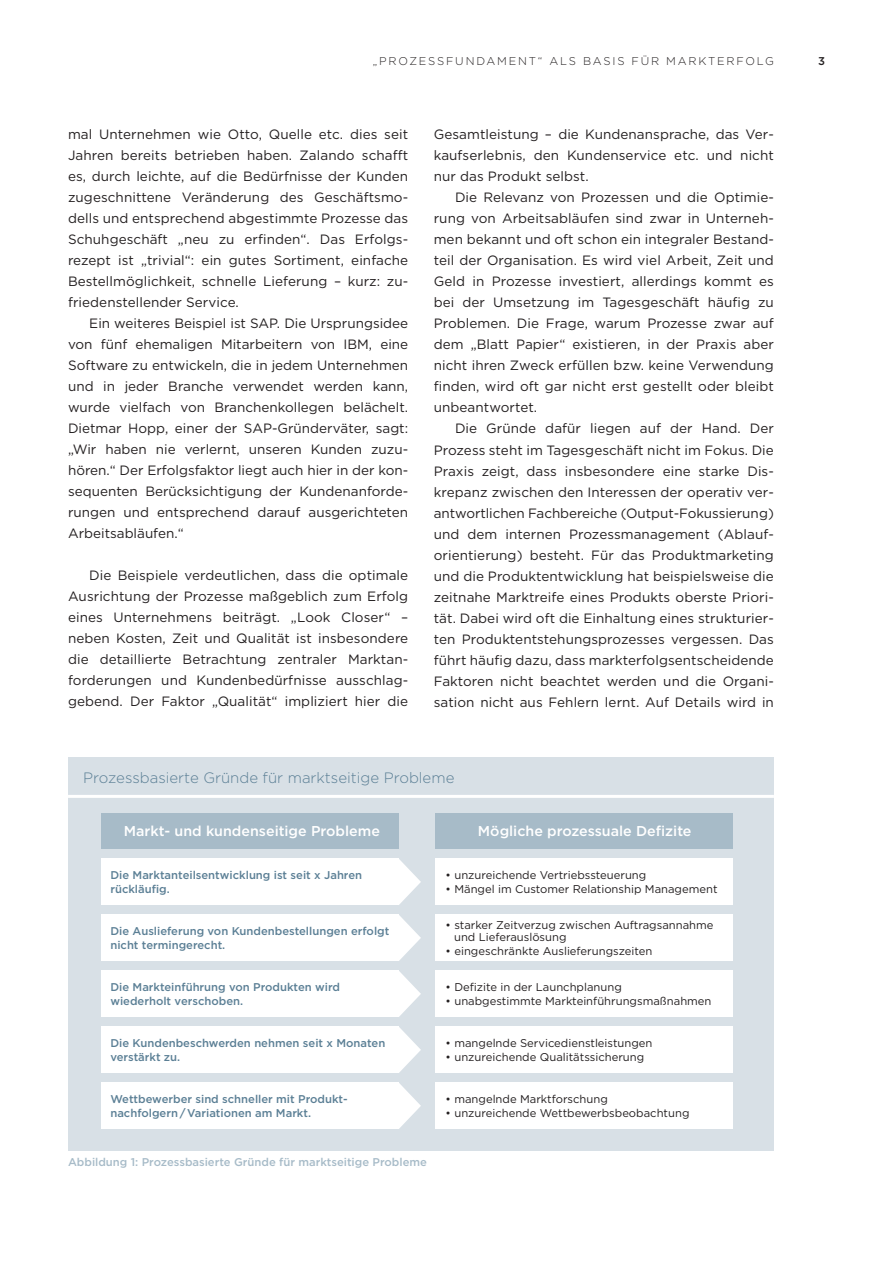
<style>
.page{position:relative;width:893px;height:1263px;background:#fff}
.page>*{position:absolute;margin:0;border:0;box-sizing:border-box;transform-origin:0 0}
.t1{font:300 15px "Gotham";color:#5b7f95}
.t2{font:500 14.25px "Gotham";color:#fff}
.t3{font:13.5px/21px "Gotham";letter-spacing:.005em;color:#231f20}
.t4{font:11.25px/12px "Gotham";color:#231f20}
.t5{font:500 11.25px/13.5px "Gotham";color:#5b7f95}
.t6{font:500 11.25px "Gotham";color:#a7bbc8}
.t7{font:300 11.25px "Gotham";letter-spacing:.16em;color:#231f20}
.t8{font:500 11.25px "Gotham";color:#231f20}
</style>
<div class="page">
<div style="left:68px;top:757px;width:706px;height:394px;background:#d8e0e6"></div>
<hr style="left:68px;top:795px;width:706px;height:3px;background:#fff">
<div style="left:435px;top:813px;width:298px;height:36px;background:#a7bbc8"></div>
<div style="left:101px;top:813px;width:298px;height:36px;background:#a7bbc8"></div>
<div style="left:435px;top:914px;width:298px;height:47px;background:#fff"></div>
<div style="left:101px;top:914px;width:298px;height:47px;background:#fff"></div>
<svg style="left:399px;top:915px;width:22px;height:46px"></svg>
<div style="left:435px;top:858px;width:298px;height:47px;background:#fff"></div>
<div style="left:101px;top:858px;width:298px;height:47px;background:#fff"></div>
<svg style="left:399px;top:859px;width:22px;height:46px"></svg>
<div style="left:435px;top:970px;width:298px;height:47px;background:#fff"></div>
<div style="left:101px;top:970px;width:298px;height:47px;background:#fff"></div>
<svg style="left:399px;top:971px;width:22px;height:46px"></svg>
<div style="left:435px;top:1026px;width:298px;height:47px;background:#fff"></div>
<div style="left:101px;top:1026px;width:298px;height:47px;background:#fff"></div>
<svg style="left:399px;top:1027px;width:22px;height:46px"></svg>
<div style="left:435px;top:1082px;width:298px;height:47px;background:#fff"></div>
<div style="left:101px;top:1082px;width:298px;height:47px;background:#fff"></div>
<svg style="left:399px;top:1083px;width:22px;height:46px"></svg>
<p class="t7" style="left:373px;top:55px;width:403px">„Prozessfundament“ als Basis für M arkterfolg</p>
<p class="t8" style="left:818px;top:54px;width:8px">3</p>
<p class="t3" style="left:68px;top:124px;width:342px">mal Unternehmen wie Otto, Quelle etc. dies seit Jahren bereits betrieben haben. Zalando schafft es, durch leichte, auf die Bedürfnisse der Kunden zugeschnittene Veränderung des Geschäftsmo&shy;dells und entsprechend abgestimmte Prozesse das Schuhgeschäft „neu zu erfinden“. Das Erfolgs&shy;rezept ist „trivial“: ein gutes Sortiment, einfache Bestellmöglichkeit, schnelle Lieferung – kurz: zu&shy;friedenstellender Service.</p>
<p class="t3" style="left:68px;top:313px;width:342px;text-indent:21px">Ein weiteres Beispiel ist SAP. Die Ursprungsidee von fünf ehemaligen Mitarbeitern von IBM, eine Software zu entwickeln, die in jedem Unternehmen und in jeder Branche verwendet werden kann, wurde vielfach von Branchenkollegen belächelt.<br>Dietmar Hopp, einer der SAP-Gründerväter, sagt: „Wir haben nie verlernt, unseren Kunden zuzu&shy;hören.“ Der Erfolgsfaktor liegt auch hier in der kon&shy;sequenten Berücksichtigung der Kundenanforde&shy;rungen und entsprechend darauf ausgerichteten Arbeitsabläufen.“</p>
<p class="t3" style="left:68px;top:565px;width:342px;text-indent:21px">Die Beispiele verdeutlichen, dass die optimale Ausrichtung der Prozesse maßgeblich zum Erfolg eines Unternehmens beiträgt. „Look Closer“ – neben Kosten, Zeit und Qualität ist insbesondere die detaillierte Betrachtung zentraler Marktan&shy;forderungen und Kundenbedürfnisse ausschlag&shy;gebend. Der Faktor „Qualität“ impliziert hier die</p>
<p class="t3" style="left:434px;top:124px;width:342px;text-align:justify">Gesamtleistung – die Kundenansprache, das Ver&shy;kaufserlebnis, den Kundenservice etc. und nicht nur das Produkt selbst.</p>
<p class="t3" style="left:434px;top:187px;width:342px;text-align:justify;text-indent:21px">Die Relevanz von Prozessen und die Optimie&shy;rung von Arbeitsabläufen sind zwar in Unterneh&shy;men bekannt und oft schon ein integraler Bestand&shy;teil der Organisation. Es wird viel Arbeit, Zeit und Geld in Prozesse investiert, allerdings kommt es bei der Umsetzung im Tagesgeschäft häufig zu Problemen. Die Frage, warum Prozesse zwar auf dem „Blatt Papier“ existieren, in der Praxis aber nicht ihren Zweck erfüllen bzw. keine Verwendung finden, wird oft gar nicht erst gestellt oder bleibt unbeantwortet.</p>
<p class="t3" style="left:434px;top:418px;width:342px;text-indent:21px">Die Gründe dafür liegen auf der Hand. Der Prozess steht im Tagesgeschäft nicht im Fokus. Die Praxis zeigt, dass insbesondere eine starke Dis&shy;krepanz zwischen den Interessen der operativ ver&shy;antwortlichen Fachbereiche (Output-Fokussierung) und dem internen Prozessmanagement (Ablauf&shy;orientierung) besteht. Für das Produktmarketing und die Produktentwicklung hat beispielsweise die zeitnahe Marktreife eines Produkts oberste Priori&shy;tät. Dabei wird oft die Einhaltung eines strukturier&shy;ten Produktentstehungsprozesses vergessen. Das führt häufig dazu, dass markterfolgsentscheidende Faktoren nicht beachtet werden und die Organi&shy;sation nicht aus Fehlern lernt. Auf Details wird in</p>
<p class="t1" style="left:83px;top:770px;width:373px">Prozessbasierte Gründe für marktseitige Probleme</p>
<p class="t2" style="left:124px;top:822px;width:258px">Markt- und kundenseitige Probleme</p>
<p class="t2" style="left:478px;top:822px;width:215px">Mögliche prozessuale Defizite</p>
<p class="t5" style="left:110px;top:868px;width:253px">Die Marktanteilsentwicklung ist seit x Jahren rückläufig.</p>
<p class="t5" style="left:110px;top:924px;width:280px">Die Auslieferung von Kundenbestellungen erfolgt nicht termingerecht.</p>
<p class="t5" style="left:110px;top:980px;width:231px">Die Markteinführung von Produkten wird wiederholt verschoben.</p>
<p class="t5" style="left:110px;top:1036px;width:276px">Die Kundenbeschwerden nehmen seit x Monaten verstärkt zu.</p>
<p class="t5" style="left:110px;top:1092px;width:239px">Wettbewerber sind schneller mit Produkt&shy;nachfolgern/ Variationen am Markt.</p>
<p class="t6" style="left:68px;top:1155px;width:360px">Abbildung 1: Prozessbasierte Gründe für marktseitige Probleme</p>
<p class="t4" style="left:446px;top:869px;width:202px">• unzureichende Vertriebssteuerung</p>
<p class="t4" style="left:446px;top:882px;width:273px">• Mängel im Customer Relationship Management</p>
<p class="t4" style="left:454px;top:919px;width:261px;text-indent:-8px">• starker Zeitverzug zwischen Auftragsannahme und Lieferauslösung</p>
<p class="t4" style="left:446px;top:944px;width:208px">• eingeschränkte Auslieferungszeiten</p>
<p class="t4" style="left:446px;top:981px;width:178px">• Defizite in der Launchplanung</p>
<p class="t4" style="left:446px;top:994px;width:267px">• unabgestimmte Markteinführungsmaßnahmen</p>
<p class="t4" style="left:446px;top:1037px;width:208px">• mangelnde Servicedienstleistungen</p>
<p class="t4" style="left:446px;top:1050px;width:200px">• unzureichende Qualitätssicherung</p>
<p class="t4" style="left:446px;top:1093px;width:164px">• mangelnde Marktforschung</p>
<p class="t4" style="left:446px;top:1106px;width:245px">• unzureichende Wettbewerbsbeobachtung</p>
</div>
